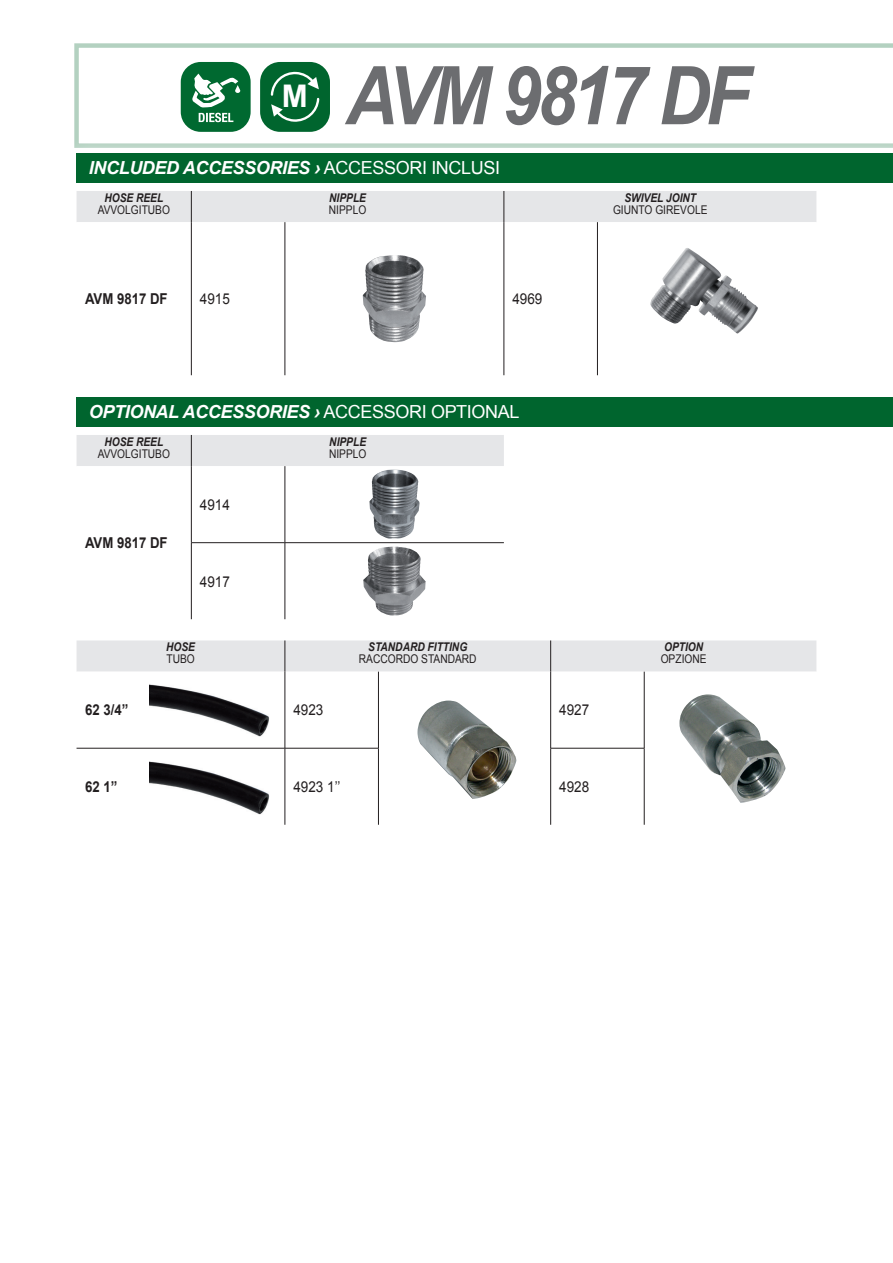
<style>
.page{position:relative;width:893px;height:1263px;background:#fff}
.page>*{position:absolute;margin:0;border:0;box-sizing:border-box;transform-origin:0 0}
.t1{font:italic 700 81px "Arial";letter-spacing:-.06em;color:#6c6d70;scale:.88 1}
.t2{font:700 31.2px "Arial";color:#fff}
.t3{font:italic 700 18px "Arial";letter-spacing:-.02em;color:#fff}
.t4{font:15px "Arial";color:#231f20;scale:.9 1}
.t5{font:700 15px "Arial";color:#231f20;scale:.88 1}
.t6{font:12px "Arial";color:#231f20;scale:.85 1}
.t7{font:italic 700 12px "Arial";color:#231f20;scale:.85 1}
.s1{font-weight:400;font-style:normal}
</style>
<div class="page">
<svg style="left:74px;top:43px;width:819px;height:94px"></svg>
<div style="left:61px;top:137px;width:832px;height:62px;background:#fff;opacity:.75"></div>
<div style="left:77px;top:153px;width:816px;height:30px;background:#00652e"></div>
<div style="left:77px;top:397px;width:816px;height:29px;background:#00652e"></div>
<div style="left:77px;top:191px;width:739px;height:31px;background:#e5e6e8"></div>
<svg style="left:190px;top:222px;width:314px;height:153px"></svg>
<hr style="left:191px;top:191px;width:1px;height:31px;background:#231f20">
<hr style="left:504px;top:191px;width:1px;height:31px;background:#231f20">
<hr style="left:191px;top:222px;width:1px;height:153px;background:#231f20">
<hr style="left:285px;top:222px;width:1px;height:153px;background:#231f20">
<hr style="left:504px;top:222px;width:1px;height:153px;background:#231f20">
<hr style="left:597px;top:222px;width:1px;height:153px;background:#231f20">
<img style="left:363px;top:255px;width:63px;height:87px">
<img style="left:650px;top:248px;width:108px;height:86px">
<div style="left:77px;top:435px;width:427px;height:31px;background:#e5e6e8"></div>
<svg style="left:190px;top:466px;width:314px;height:153px"></svg>
<hr style="left:191px;top:435px;width:1px;height:31px;background:#231f20">
<hr style="left:191px;top:466px;width:1px;height:76px;background:#231f20">
<hr style="left:285px;top:466px;width:1px;height:76px;background:#231f20">
<hr style="left:191px;top:543px;width:1px;height:76px;background:#231f20">
<hr style="left:285px;top:543px;width:1px;height:76px;background:#231f20">
<hr style="left:191px;top:542px;width:94px;height:1px;background:#231f20">
<hr style="left:285px;top:542px;width:219px;height:1px;background:#231f20">
<img style="left:369px;top:470px;width:51px;height:70px">
<img style="left:363px;top:547px;width:63px;height:68px">
<div style="left:77px;top:640px;width:739px;height:32px;background:#e5e6e8"></div>
<svg style="left:77px;top:672px;width:567px;height:153px"></svg>
<hr style="left:77px;top:748px;width:208px;height:1px;background:#231f20">
<hr style="left:285px;top:748px;width:94px;height:1px;background:#231f20">
<hr style="left:550px;top:748px;width:94px;height:1px;background:#231f20">
<hr style="left:285px;top:640px;width:1px;height:32px;background:#231f20">
<hr style="left:550px;top:640px;width:1px;height:32px;background:#231f20">
<hr style="left:285px;top:672px;width:1px;height:76px;background:#231f20">
<hr style="left:550px;top:672px;width:1px;height:76px;background:#231f20">
<hr style="left:285px;top:748px;width:1px;height:77px;background:#231f20">
<hr style="left:550px;top:748px;width:1px;height:77px;background:#231f20">
<hr style="left:378px;top:672px;width:1px;height:76px;background:#231f20">
<hr style="left:644px;top:672px;width:1px;height:76px;background:#231f20">
<hr style="left:378px;top:748px;width:1px;height:77px;background:#231f20">
<hr style="left:644px;top:748px;width:1px;height:77px;background:#231f20">
<img style="left:417px;top:700px;width:99px;height:99px">
<img style="left:679px;top:694px;width:107px;height:109px">
<img style="left:150px;top:684px;width:125px;height:53px">
<img style="left:150px;top:761px;width:125px;height:54px">
<div style="left:181px;top:62px;width:70px;height:70px;background:#006930;border-radius:20px"></div>
<svg style="left:192px;top:74px;width:48px;height:33px"></svg>
<svg style="left:199px;top:113px;width:34px;height:9px"></svg>
<div style="left:260px;top:62px;width:70px;height:70px;background:#00652e;border-radius:20px"></div>
<svg style="left:270px;top:71px;width:50px;height:51px"></svg>
<h2 class="t2" style="left:282px;top:76px;width:27px">M</h2>
<h1 class="t1" style="left:346px;top:43px;width:460px">AVM 9817 DF</h1>
<h3 class="t3" style="left:89px;top:156px;width:413px">INCLUDED ACCESSORIES › <span class="s1">ACCESSORI INCLUSI</span></h3>
<p class="t7" style="left:104px;top:190px;width:71px">HOSE REEL</p>
<p class="t6" style="left:98px;top:202px;width:87px">AVVOLGITUBO</p>
<p class="t7" style="left:329px;top:190px;width:45px">NIPPLE</p>
<p class="t6" style="left:329px;top:202px;width:46px">NIPPLO</p>
<p class="t5" style="left:85px;top:289px;width:95px">AVM 9817 DF</p>
<p class="t4" style="left:200px;top:289px;width:35px">4915</p>
<p class="t4" style="left:512px;top:289px;width:35px">4969</p>
<p class="t7" style="left:624px;top:190px;width:86px">SWIVEL JOINT</p>
<p class="t6" style="left:613px;top:202px;width:113px">GIUNTO GIREVOLE</p>
<h3 class="t3" style="left:89px;top:400px;width:432px">OPTIONAL ACCESSORIES › <span class="s1">ACCESSORI OPTIONAL</span></h3>
<p class="t7" style="left:104px;top:434px;width:71px">HOSE REEL</p>
<p class="t6" style="left:98px;top:446px;width:87px">AVVOLGITUBO</p>
<p class="t5" style="left:85px;top:533px;width:95px">AVM 9817 DF</p>
<p class="t4" style="left:200px;top:495px;width:35px">4914</p>
<p class="t4" style="left:200px;top:571px;width:35px">4917</p>
<p class="t7" style="left:166px;top:639px;width:36px">HOSE</p>
<p class="t6" style="left:166px;top:651px;width:35px">TUBO</p>
<p class="t7" style="left:329px;top:434px;width:45px">NIPPLE</p>
<p class="t6" style="left:329px;top:446px;width:46px">NIPPLO</p>
<p class="t7" style="left:368px;top:639px;width:118px">STANDARD FITTING</p>
<p class="t6" style="left:359px;top:651px;width:140px">RACCORDO STANDARD</p>
<p class="t5" style="left:85px;top:700px;width:51px">62 3/4’’</p>
<p class="t4" style="left:293px;top:700px;width:35px">4923</p>
<p class="t4" style="left:559px;top:700px;width:35px">4927</p>
<p class="t5" style="left:85px;top:777px;width:38px">62 1’’</p>
<p class="t4" style="left:293px;top:777px;width:54px">4923 1’’</p>
<p class="t4" style="left:559px;top:777px;width:35px">4928</p>
<p class="t7" style="left:664px;top:639px;width:48px">OPTION</p>
<p class="t6" style="left:661px;top:651px;width:56px">OPZIONE</p>
</div>
